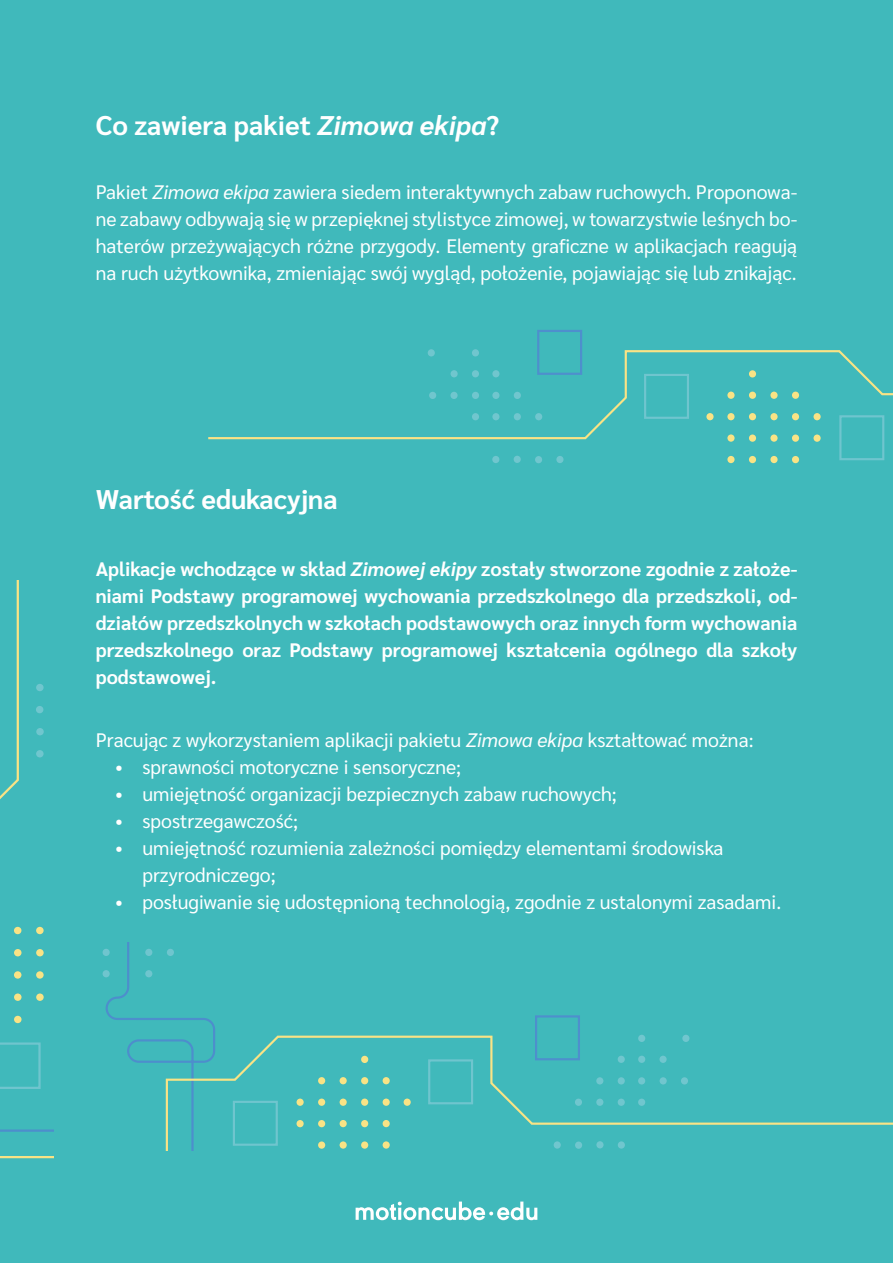
<style>
.page{position:relative;width:893px;height:1263px;background:#fff}
.page>*{position:absolute;margin:0;border:0;box-sizing:border-box;transform-origin:0 0}
.t1{font:700 27px "Sarabun";color:#fff}
.t2{font:19.5px/27px "Sarabun";color:#fff;text-align:justify}
.t3{font:700 19.5px/27px "Sarabun";color:#fff;text-align:justify}
.s1{font-style:italic}
</style>
<div class="page">
<div style="left:0;top:0;width:892px;height:1262px;background:#40b9bb"></div>
<svg style="left:356px;top:1201px;width:181px;height:19px"></svg>
<div style="left:537px;top:330px;width:45px;height:45px;border:2px solid #4e8fcd"></div>
<svg style="left:208px;top:349px;width:685px;height:116px"></svg>
<svg style="left:103px;top:942px;width:112px;height:121px"></svg>
<div style="left:535px;top:1015px;width:45px;height:45px;border:2px solid #4e8fcd"></div>
<svg style="left:165px;top:1034px;width:728px;height:117px"></svg>
<svg style="left:0;top:580px;width:54px;height:579px"></svg>
<h1 class="t1" style="left:96px;top:110px;width:405px">Co zawiera pakiet <span class="s1">Zimowa ekipa</span>?</h1>
<p class="t2" style="left:96px;top:178px;width:703px">Pakiet <span class="s1">Zimowa ekipa</span> zawiera siedem interaktywnych zabaw ruchowych. Proponowa&shy;ne zabawy odbywają się w przepięknej stylistyce zimowej, w towarzystwie leśnych bo&shy;haterów przeżywających różne przygody. Elementy graficzne w aplikacjach reagują na ruch użytkownika, zmieniając swój wygląd, położenie, pojawiając się lub znikając.</p>
<h1 class="t1" style="left:96px;top:484px;width:244px">Wartość edukacyjna</h1>
<p class="t3" style="left:96px;top:555px;width:703px">Aplikacje wchodzące w skład <span class="s1">Zimowej ekipy</span> zostały stworzone zgodnie z założe&shy;niami Podstawy programowej wychowania przedszkolnego dla przedszkoli, od&shy;działów przedszkolnych w szkołach podstawowych oraz innych form wychowania przedszkolnego oraz Podstawy programowej kształcenia ogólnego dla szkoły podstawowej.</p>
<p class="t2" style="left:96px;top:727px;width:659px">Pracując z wykorzystaniem aplikacji pakietu <span class="s1">Zimowa ekipa</span> kształtować można:</p>
<p class="t2" style="left:115px;top:754px;width:347px">• sprawności motoryczne i sensoryczne;</p>
<p class="t2" style="left:115px;top:781px;width:503px">• umiejętność organizacji bezpiecznych zabaw ruchowych;</p>
<p class="t2" style="left:115px;top:808px;width:184px">• spostrzegawczość;</p>
<p class="t2" style="left:142px;top:835px;width:582px;text-indent:-27px">• umiejętność rozumienia zależności pomiędzy elementami środowiska przyrodniczego;</p>
<p class="t2" style="left:115px;top:889px;width:667px">• posługiwanie się udostępnioną technologią, zgodnie z ustalonymi zasadami.</p>
</div>
